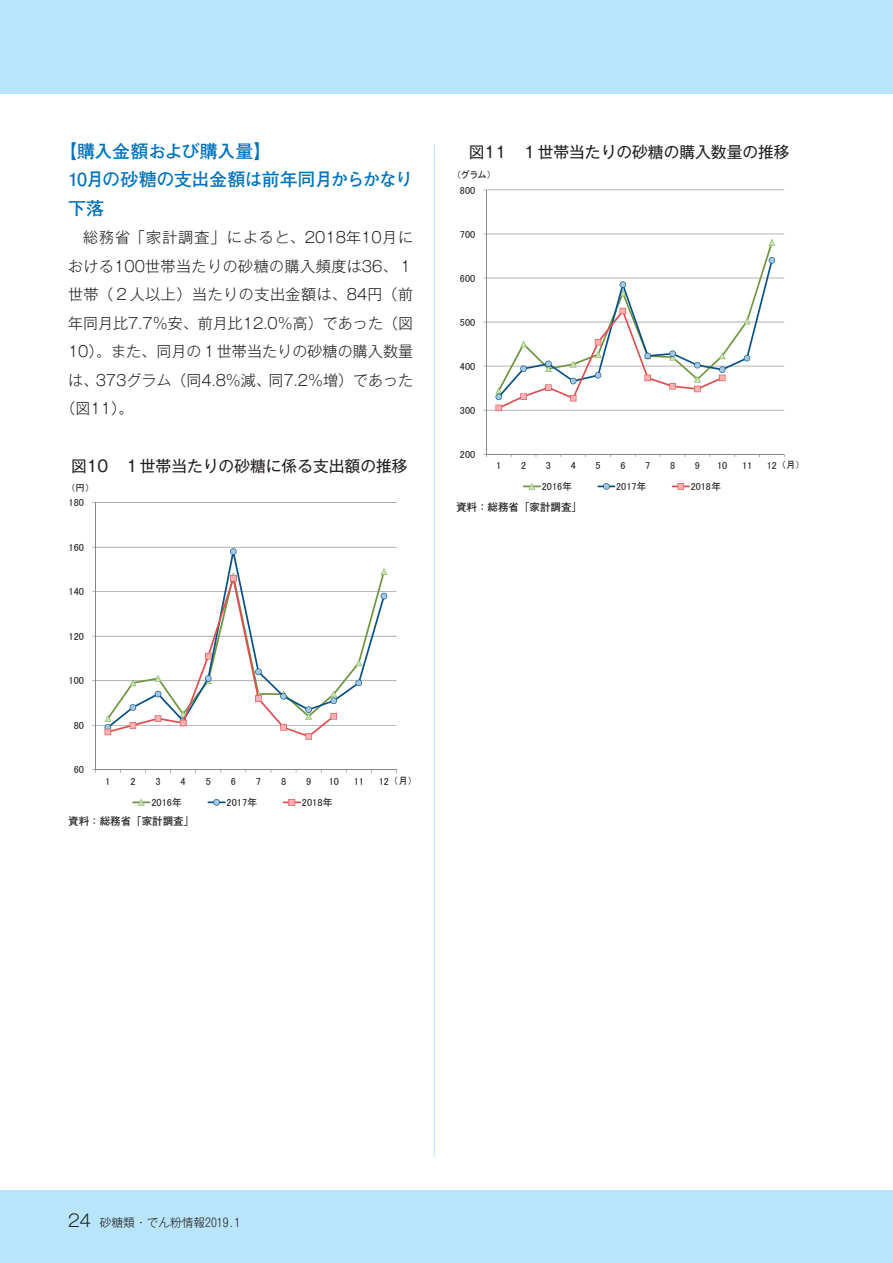
<style>
.page{position:relative;width:893px;height:1263px;background:#fff}
.page>*{position:absolute;margin:0;border:0;box-sizing:border-box;transform-origin:0 0}
.t1{font:700 18px/28.5px "Futo Go B101 Pr 5";letter-spacing:-.025em;color:#0072bc}
.t2{font:15.75px "Gothic MB101 Pr 5";color:#231f20}
.t3{font:300 15px "Gothic MB101 Pr 5";letter-spacing:.005em;color:#231f20}
.t4{font:300 15px "Gothic MB101 Pr 5";letter-spacing:.035em;color:#231f20}
.t5{font:300 15px "Gothic MB101 Pr 5";letter-spacing:.07em;color:#231f20}
.t6{font:300 15px "Gothic MB101 Pr 5";letter-spacing:.04em;color:#231f20}
.t7{font:300 11.7px "Gothic MB101 Pr 5";color:#231f20}
.t8{font:700 10.5px "Futo Go B101 Pr 5";color:#231f20}
.t9{font:10.35px "MS P Gothic";color:#231f20}
.t10{font:10.2px "MS P Gothic";color:#231f20}
.t11{font:9.45px "MS P Gothic";color:#231f20}
.s1{font-size:10.35px}
.s2{font-size:10.2px}
.s3{font-size:16.95px}
</style>
<div class="page">
<div style="left:0;top:1191px;width:893px;height:72px;background:#b9e5fa"></div>
<div style="left:0;top:0;width:893px;height:94px;background:#b9e5fa"></div>
<hr style="left:434px;top:145px;width:1px;height:1012px;background:#b9e5fa">
<hr style="left:95px;top:725px;width:301px;height:1px;background:#858689">
<hr style="left:95px;top:680px;width:301px;height:1px;background:#858689">
<hr style="left:95px;top:636px;width:301px;height:1px;background:#858689">
<hr style="left:95px;top:591px;width:301px;height:1px;background:#858689">
<hr style="left:95px;top:547px;width:301px;height:1px;background:#858689">
<hr style="left:95px;top:502px;width:301px;height:1px;background:#858689">
<hr style="left:95px;top:503px;width:1px;height:267px;background:#858689">
<hr style="left:95px;top:769px;width:301px;height:1px;background:#858689">
<svg style="left:230px;top:548px;width:7px;height:7px"></svg>
<svg style="left:105px;top:568px;width:282px;height:172px"></svg>
<svg style="left:132px;top:799px;width:18px;height:7px"></svg>
<svg style="left:207px;top:799px;width:19px;height:7px"></svg>
<svg style="left:283px;top:799px;width:18px;height:7px"></svg>
<hr style="left:486px;top:410px;width:298px;height:1px;background:#858689">
<hr style="left:486px;top:366px;width:298px;height:1px;background:#858689">
<hr style="left:486px;top:322px;width:298px;height:1px;background:#858689">
<hr style="left:486px;top:278px;width:298px;height:1px;background:#858689">
<hr style="left:486px;top:234px;width:298px;height:1px;background:#858689">
<hr style="left:486px;top:190px;width:298px;height:1px;background:#858689">
<hr style="left:486px;top:190px;width:1px;height:264px;background:#858689">
<hr style="left:486px;top:454px;width:298px;height:1px;background:#858689">
<svg style="left:495px;top:239px;width:280px;height:172px"></svg>
<svg style="left:523px;top:483px;width:18px;height:7px"></svg>
<svg style="left:597px;top:483px;width:18px;height:7px"></svg>
<svg style="left:672px;top:483px;width:18px;height:7px"></svg>
<p class="t1" style="left:68px;top:136px;width:347px;text-indent:-9px">【購入金額および購入量】<br>10月の砂糖の支出金額は前年同月からかなり下落</p>
<p class="t5" style="left:83px;top:225px;width:332px">総務省「家計調査」によると、2018年10月に</p>
<p class="t4" style="left:68px;top:254px;width:346px">おける100世帯当たりの砂糖の購入頻度は36、１</p>
<p class="t6" style="left:68px;top:282px;width:346px">世帯（２人以上）当たりの支出金額は、84円（前</p>
<p class="t3" style="left:68px;top:311px;width:347px">年同月比7.7％安、前月比12.0％高）であった（図</p>
<p class="t3" style="left:68px;top:339px;width:347px">10）。また、同月の１世帯当たりの砂糖の購入数量</p>
<p class="t3" style="left:68px;top:368px;width:347px">は、373グラム（同4.8％減、同7.2％増）であった</p>
<p class="t3" style="left:61px;top:396px;width:75px">（図11）。</p>
<p class="t2" style="left:71px;top:453px;width:338px">図10　１世帯当たりの砂糖に係る支出額の推移</p>
<p class="t11" style="left:71px;top:483px;width:20px">（円）</p>
<p class="t9" style="left:69px;top:497px;width:17px">180</p>
<p class="t9" style="left:69px;top:542px;width:17px">160</p>
<p class="t9" style="left:69px;top:586px;width:17px">140</p>
<p class="t9" style="left:69px;top:631px;width:17px">120</p>
<p class="t9" style="left:69px;top:675px;width:17px">100</p>
<p class="t9" style="left:74px;top:720px;width:12px">80</p>
<p class="t9" style="left:74px;top:764px;width:12px">60</p>
<p class="t9" style="left:105px;top:776px;width:7px">1</p>
<p class="t9" style="left:130px;top:776px;width:7px">2</p>
<p class="t9" style="left:155px;top:776px;width:7px">3</p>
<p class="t9" style="left:181px;top:776px;width:7px">4</p>
<p class="t9" style="left:206px;top:776px;width:7px">5</p>
<p class="t9" style="left:231px;top:776px;width:7px">6</p>
<p class="t9" style="left:256px;top:776px;width:7px">7</p>
<p class="t9" style="left:281px;top:776px;width:7px">8</p>
<p class="t9" style="left:306px;top:776px;width:7px">9</p>
<p class="t9" style="left:329px;top:776px;width:12px">10</p>
<p class="t9" style="left:354px;top:776px;width:12px">11</p>
<p class="t11" style="left:379px;top:776px;width:35px"><span class="s1">12</span> （月）</p>
<p class="t9" style="left:151px;top:797px;width:32px">2016年</p>
<p class="t9" style="left:227px;top:797px;width:32px">2017年</p>
<p class="t9" style="left:302px;top:797px;width:32px">2018年</p>
<p class="t8" style="left:68px;top:813px;width:127px">資料：総務省「家計調査」</p>
<p class="t2" style="left:469px;top:139px;width:322px">図11　１世帯当たりの砂糖の購入数量の推移</p>
<p class="t11" style="left:456px;top:170px;width:36px">（グラム）</p>
<p class="t10" style="left:460px;top:185px;width:17px">800</p>
<p class="t10" style="left:460px;top:229px;width:17px">700</p>
<p class="t10" style="left:460px;top:273px;width:17px">600</p>
<p class="t10" style="left:460px;top:317px;width:17px">500</p>
<p class="t10" style="left:460px;top:361px;width:17px">400</p>
<p class="t10" style="left:460px;top:405px;width:17px">300</p>
<p class="t10" style="left:460px;top:449px;width:17px">200</p>
<p class="t10" style="left:496px;top:460px;width:7px">1</p>
<p class="t10" style="left:521px;top:460px;width:7px">2</p>
<p class="t10" style="left:546px;top:460px;width:7px">3</p>
<p class="t10" style="left:571px;top:460px;width:7px">4</p>
<p class="t10" style="left:596px;top:460px;width:7px">5</p>
<p class="t10" style="left:620px;top:460px;width:7px">6</p>
<p class="t10" style="left:645px;top:460px;width:7px">7</p>
<p class="t10" style="left:670px;top:460px;width:7px">8</p>
<p class="t10" style="left:695px;top:460px;width:7px">9</p>
<p class="t10" style="left:717px;top:460px;width:12px">10</p>
<p class="t10" style="left:742px;top:460px;width:12px">11</p>
<p class="t11" style="left:767px;top:460px;width:35px"><span class="s2">12</span> （月）</p>
<p class="t10" style="left:542px;top:481px;width:32px">2016年</p>
<p class="t10" style="left:616px;top:481px;width:32px">2017年</p>
<p class="t10" style="left:691px;top:481px;width:32px">2018年</p>
<p class="t8" style="left:456px;top:499px;width:127px">資料：総務省「家計調査」</p>
<p class="t7" style="left:68px;top:1212px;width:174px"><span class="s3">24</span> 砂糖類・でん粉情報2019.1</p>
</div>
